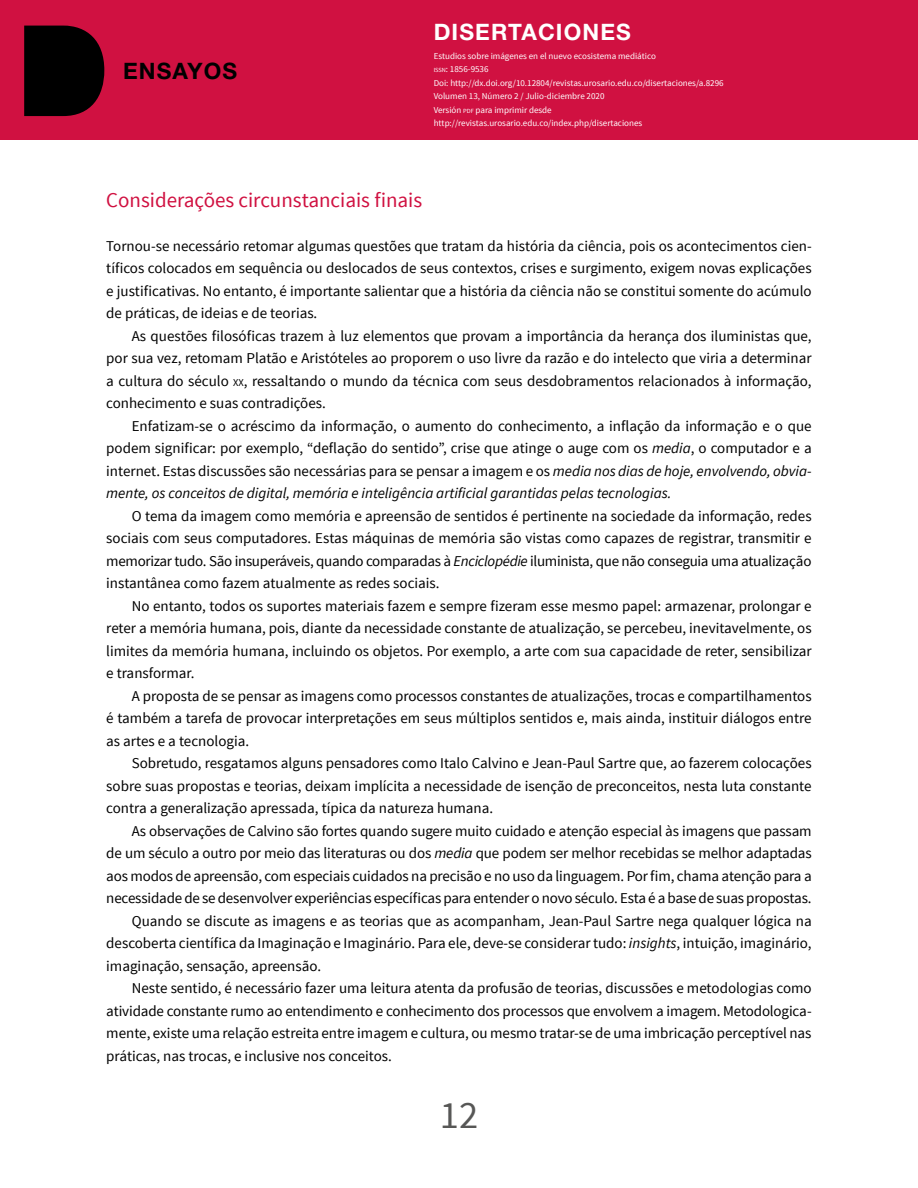
<style>
.page{position:relative;width:918px;height:1188px;background:#fff}
.page>*{position:absolute;margin:0;border:0;box-sizing:border-box;transform-origin:0 0}
.t1{font:38.4px "Source Sans Pro";color:#575756}
.t2{font:700 22.65px "Helvetica Neue LT Std";letter-spacing:.05em;color:#fff}
.t3{font:700 22.65px "Helvetica Neue LT Std";letter-spacing:.05em;color:#000}
.t4{font:21px "Source Sans Pro";color:#d01141}
.t5{font:15px/22.5px "Source Sans Pro";color:#000;text-align:justify}
.t6{font:9px/13.5px "Source Sans Pro";color:#fff}
.s1{font-size:6.3px}
.s2{font-size:10.5px}
.s3{font-style:italic}
</style>
<div class="page">
<div style="left:0;top:0;width:918px;height:139px;background:#d01141"></div>
<svg style="left:24px;top:26px;width:80px;height:90px;background:#130105"></svg>
<h2 class="t3" style="left:123px;top:57px;width:116px">ENSAYOS</h2>
<h2 class="t2" style="left:434px;top:18px;width:199px">DISERTACIONES</h2>
<p class="t6" style="left:434px;top:49px;width:292px">Estudios sobre imágenes en el nuevo ecosistema mediático<br><span class="s1">ISSN</span>: 1856-9536<br>Doi: http://dx.doi.org/10.12804/revistas.urosario.edu.co/disertaciones/a.8296<br>Volumen 13, Número 2 / Julio-diciembre 2020<br>Versión <span class="s1">PDF</span> para imprimir desde http://revistas.urosario.edu.co/index.php/disertaciones</p>
<h3 class="t4" style="left:106px;top:187px;width:317px">Considerações circunstanciais finais</h3>
<p class="t5" style="left:106px;top:235px;width:707px">Tornou-se necessário retomar algumas questões que tratam da história da ciência, pois os acontecimentos cien&shy;tíficos colocados em sequência ou deslocados de seus contextos, crises e surgimento, exigem novas explicações e justificativas. No entanto, é importante salientar que a história da ciência não se constitui somente do acúmulo de práticas, de ideias e de teorias.</p>
<p class="t5" style="left:106px;top:325px;width:707px;text-indent:26px">As questões filosóficas trazem à luz elementos que provam a importância da herança dos iluministas que, por sua vez, retomam Platão e Aristóteles ao proporem o uso livre da razão e do intelecto que viria a determinar a cultura do século <span class="s2">XX</span>, ressaltando o mundo da técnica com seus desdobramentos relacionados à informação, conhecimento e suas contradições.</p>
<p class="t5" style="left:106px;top:415px;width:707px;text-indent:26px">Enfatizam-se o acréscimo da informação, o aumento do conhecimento, a inflação da informação e o que podem significar: por exemplo, “deflação do sentido”, crise que atinge o auge com os <span class="s3">media</span>, o computador e a internet. Estas discussões são necessárias para se pensar a imagem e os <span class="s3">media nos dias de hoje, envolvendo, obvia&shy;mente, os conceitos de digital, memória e inteligência artificial garantidas pelas tecnologias.</span></p>
<p class="t5" style="left:106px;top:505px;width:707px;text-indent:26px">O tema da imagem como memória e apreensão de sentidos é pertinente na sociedade da informação, redes sociais com seus computadores. Estas máquinas de memória são vistas como capazes de registrar, transmitir e memorizar tudo. São insuperáveis, quando comparadas à <span class="s3">Enciclopédie</span> iluminista, que não conseguia uma atualização instantânea como fazem atualmente as redes sociais.</p>
<p class="t5" style="left:106px;top:595px;width:707px;text-indent:26px">No entanto, todos os suportes materiais fazem e sempre fizeram esse mesmo papel: armazenar, prolongar e reter a memória humana, pois, diante da necessidade constante de atualização, se percebeu, inevitavelmente, os limites da memória humana, incluindo os objetos. Por exemplo, a arte com sua capacidade de reter, sensibilizar e transformar.</p>
<p class="t5" style="left:106px;top:685px;width:707px;text-indent:26px">A proposta de se pensar as imagens como processos constantes de atualizações, trocas e compartilhamentos é também a tarefa de provocar interpretações em seus múltiplos sentidos e, mais ainda, instituir diálogos entre as artes e a tecnologia.</p>
<p class="t5" style="left:106px;top:752px;width:707px;text-indent:26px">Sobretudo, resgatamos alguns pensadores como Italo Calvino e Jean-Paul Sartre que, ao fazerem colocações sobre suas propostas e teorias, deixam implícita a necessidade de isenção de preconceitos, nesta luta constante contra a generalização apressada, típica da natureza humana.</p>
<p class="t5" style="left:132px;top:820px;width:681px">As observações de Calvino são fortes quando sugere muito cuidado e atenção especial às imagens que passam</p>
<p class="t5" style="left:106px;top:842px;width:707px">de um século a outro por meio das literaturas ou dos <span class="s3">media</span> que podem ser melhor recebidas se melhor adaptadas</p>
<p class="t5" style="left:106px;top:865px;width:707px">aos modos de apreensão, com especiais cuidados na precisão e no uso da linguagem. Por fim, chama atenção para a</p>
<p class="t5" style="left:106px;top:887px;width:707px">necessidade de se desenvolver experiências específicas para entender o novo século. Esta é a base de suas propostas.</p>
<p class="t5" style="left:132px;top:910px;width:681px">Quando se discute as imagens e as teorias que as acompanham, Jean-Paul Sartre nega qualquer lógica na</p>
<p class="t5" style="left:106px;top:932px;width:707px">descoberta científica da Imaginação e Imaginário. Para ele, deve-se considerar tudo: <span class="s3">insights</span>, intuição, imaginário,</p>
<p class="t5" style="left:106px;top:955px;width:216px">imaginação, sensação, apreensão.</p>
<p class="t5" style="left:132px;top:977px;width:681px">Neste sentido, é necessário fazer uma leitura atenta da profusão de teorias, discussões e metodologias como</p>
<p class="t5" style="left:106px;top:1000px;width:707px">atividade constante rumo ao entendimento e conhecimento dos processos que envolvem a imagem. Metodologica-</p>
<p class="t5" style="left:106px;top:1022px;width:707px">mente, existe uma relação estreita entre imagem e cultura, ou mesmo tratar-se de uma imbricação perceptível nas</p>
<p class="t5" style="left:106px;top:1045px;width:287px">práticas, nas trocas, e inclusive nos conceitos.</p>
<h1 class="t1" style="left:440px;top:1092px;width:40px">12</h1>
</div>
